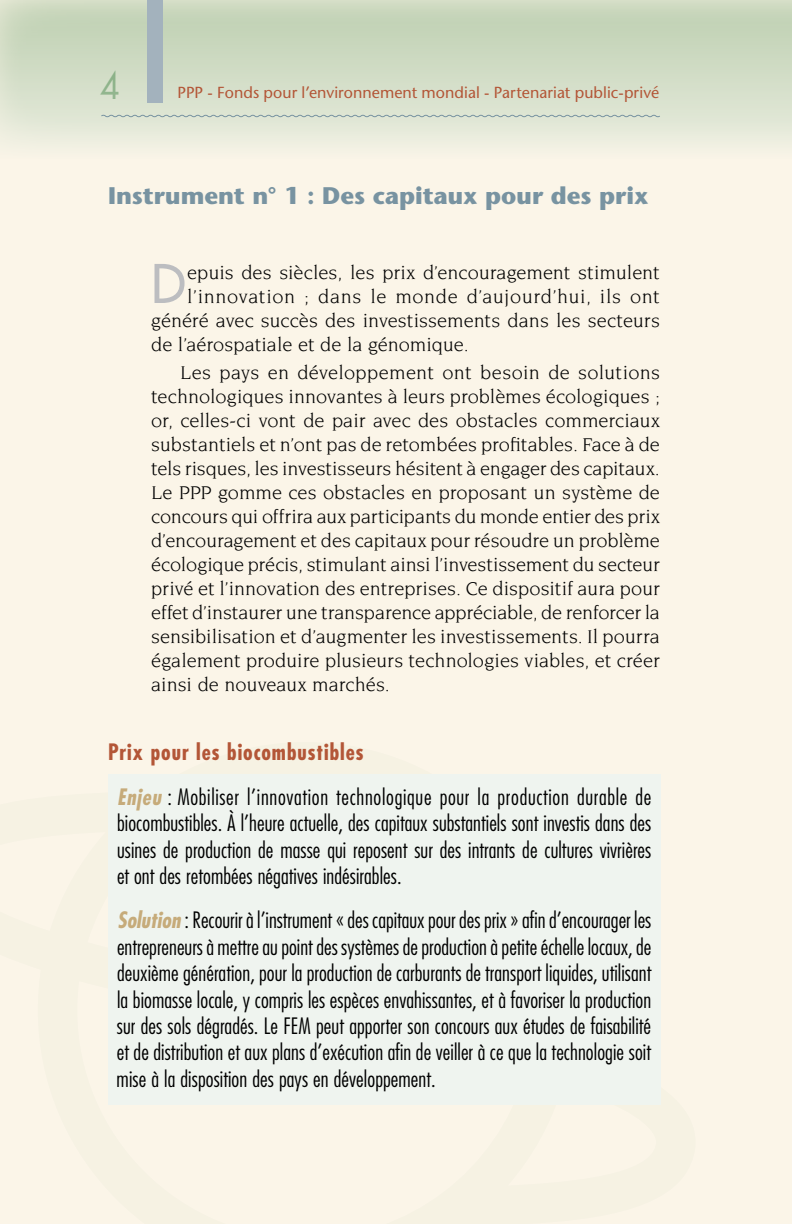
<style>
.page{position:relative;width:792px;height:1224px;background:#fbf5e8}
.page>*{position:absolute;margin:0;border:0;box-sizing:border-box;transform-origin:0 0}
.t1{font:51.8px "Futura";color:#bcbdc0}
.t2{font:700 24px "Stone Sans";color:#7893a1}
.t3{font:300 condensed 22px/26.4px "Futura";letter-spacing:.005em;color:#000;text-align:justify}
.t4{font:300 condensed 22px/44.4px "Futura";letter-spacing:.03em;color:#000}
.t5{font:20px/24px "Novarese";color:#000;text-align:justify}
.t6{font:20px "Novarese";letter-spacing:.025em;color:#000}
.t7{font:16px "Stone Sans";letter-spacing:.005em;color:#b35637}
.s1{font-weight:700;color:#b35637}
.s2{font-weight:700;font-style:italic;color:#c6ab7a}
</style>
<div class="page">
<div style="left:0;top:0;width:792px;height:159px;background:linear-gradient(to bottom,#bfd0b3,#eeefe2)"></div>
<div style="left:147px;top:0;width:16px;height:103px;background:#a3b2bd"></div>
<svg style="left:101px;top:114px;width:560px;height:4px;background:#c2cec5"></svg>
<svg style="left:791px;top:0;width:1px;height:159px"></svg>
<div style="left:108px;top:775px;width:552px;height:330px;background:#eff4ef"></div>
<svg style="left:100px;top:71px;width:18px;height:28px"></svg>
<p class="t7" style="left:178px;top:82px;width:483px">PPP - Fonds pour l’environnement mondial - Partenariat public-privé</p>
<p class="t2" style="left:108px;top:181px;width:542px">Instrument n° 1 : Des capitaux pour des prix</p>
<h1 class="t1" style="left:151px;top:250px;width:36px">D</h1>
<p class="t5" style="left:187px;top:260px;width:474px">epuis des siècles, les prix d’encouragement stimulent</p>
<p class="t6" style="left:187px;top:286px;width:474px">l’innovation ; dans le monde d’aujourd’hui, ils ont</p>
<p class="t5" style="left:151px;top:308px;width:510px">généré avec succès des investissements dans les secteurs</p>
<p class="t5" style="left:151px;top:332px;width:319px">de l’aérospatiale et de la génomique.</p>
<p class="t5" style="left:151px;top:361px;width:510px;text-indent:29px">Les pays en développement ont besoin de solutions technologiques innovantes à leurs problèmes écologiques ; or, celles-ci vont de pair avec des obstacles commerciaux substantiels et n’ont pas de retombées profitables. Face à de tels risques, les investisseurs hésitent à engager des capitaux.<br>Le PPP gomme ces obstacles en proposant un système de concours qui offrira aux participants du monde entier des prix d’encouragement et des capitaux pour résoudre un problème écologique précis, stimulant ainsi l’investissement du secteur privé et l’innovation des entreprises. Ce dispositif aura pour effet d’instaurer une transparence appréciable, de renforcer la sensibilisation et d’augmenter les investissements. Il pourra également produire plusieurs technologies viables, et créer ainsi de nouveaux marchés.</p>
<p class="t4" style="left:117px;top:730px;width:536px;text-indent:-9px"><span class="s1">Prix pour les biocombustibles<br></span><span class="s2">Enjeu</span> : Mobiliser l’innovation technologique pour la production durable de</p>
<p class="t3" style="left:117px;top:810px;width:536px">biocombustibles. À l’heure actuelle, des capitaux substantiels sont investis dans des usines de production de masse qui reposent sur des intrants de cultures vivrières et ont des retombées négatives indésirables.</p>
<p class="t3" style="left:117px;top:907px;width:536px"><span class="s2">Solution</span> : Recourir à l’instrument « des capitaux pour des prix » afin d’encourager les entrepreneursà mettre au point des systèmesde productionà petite échelle locaux, de deuxième génération, pour la production de carburants de transport liquides, utilisant la biomasse locale, y compris les espèces envahissantes, et à favoriser la production sur des sols dégradés. Le FEM peut apporter son concours aux études de faisabilité et de distribution et aux plans d’exécution afin de veiller à ce que la technologie soit mise à la disposition des pays en développement.</p>
</div>
